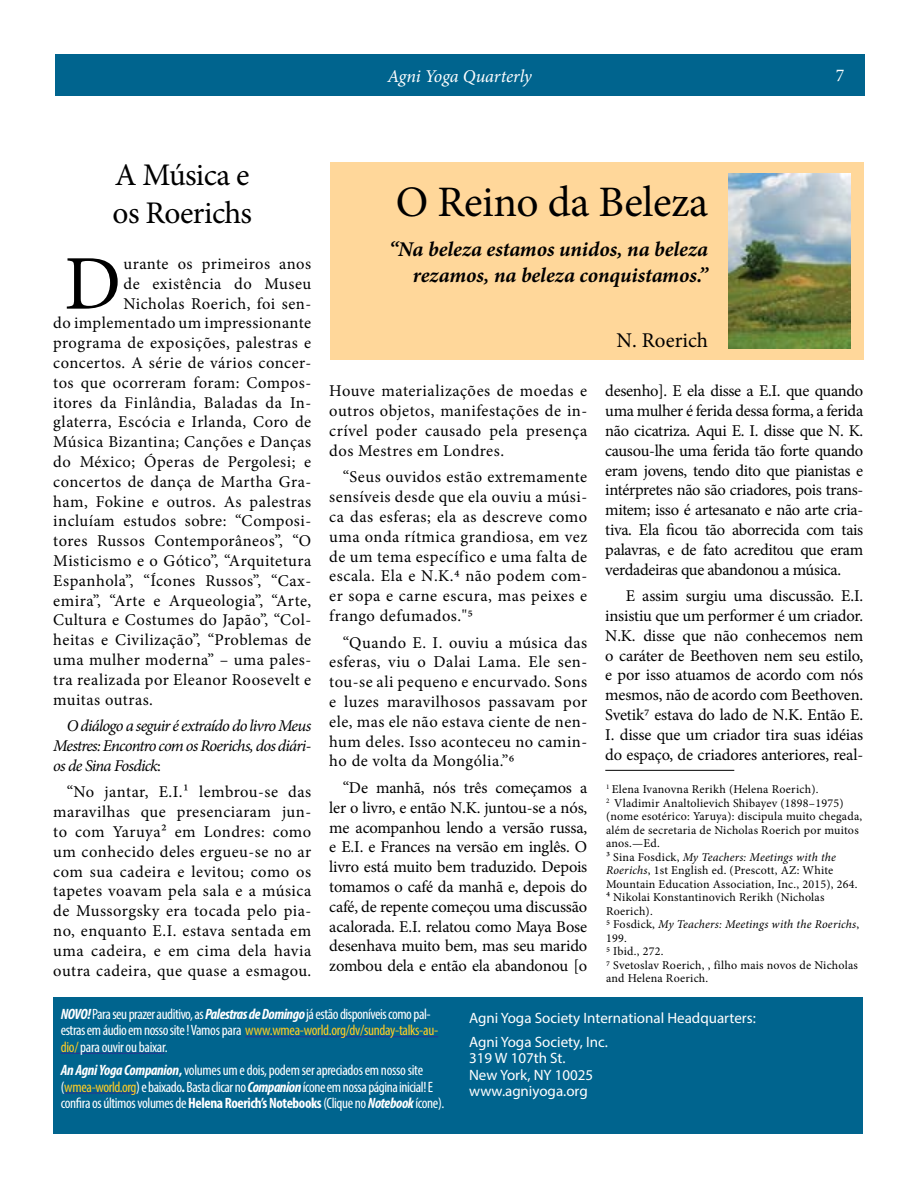
<style>
.page{position:relative;width:918px;height:1188px;background:#fff}
.page>*{position:absolute;margin:0;border:0;box-sizing:border-box;transform-origin:0 0}
.t1{font:77.4px "Minion Pro";color:#000}
.t2{font:43.5px "Minion Pro";letter-spacing:-.01em;color:#000}
.t3{font:31.5px/37.8px "Minion Pro";letter-spacing:-.02em;color:#000}
.t4{font:italic 700 21px/25.2px "Minion Pro";letter-spacing:-.005em;color:#000;text-align:right}
.t5{font:21px "Minion Pro";color:#000}
.t6{font:italic 18px "Minion Pro";letter-spacing:-.005em;color:#fff}
.t7{font:18px "Minion Pro";color:#fff}
.t8{font:16.5px/19.8px "Minion Pro";letter-spacing:.025em;color:#000;text-align:justify}
.t9{font:italic 16.5px/19.8px "Minion Pro";letter-spacing:-.05em;color:#000;text-align:justify}
.t10{font:condensed 15px/16.5px "Myriad Pro";letter-spacing:-.03em;color:#fff}
.t11{font:15px/16.5px "Myriad Pro";color:#fff}
.t12{font:12px/13.5px "Minion Pro";letter-spacing:.02em;color:#000}
.s1{font-style:normal}
.s2{font-style:italic}
.s3{font-weight:700;font-style:italic}
.s4{color:#ffcb23}
.s5{font-weight:700}
</style>
<div class="page">
<div style="left:55px;top:54px;width:810px;height:41px;background:#00648e"></div>
<hr style="left:605px;top:770px;width:129px;height:1px;background:#000">
<div style="left:330px;top:162px;width:534px;height:198px;background:#ffd79a"></div>
<img style="left:728px;top:173px;width:122px;height:176px">
<div style="left:53px;top:997px;width:810px;height:137px;background:#00648e"></div>
<hr style="left:245px;top:1036px;width:193px;height:1px;background:#2e3092">
<hr style="left:61px;top:1053px;width:104px;height:1px;background:#2e3092">
<hr style="left:64px;top:1093px;width:72px;height:1px;background:#2e3092">
<p class="t6" style="left:388px;top:64px;width:146px">Agni Yoga Quarterly</p>
<p class="t7" style="left:836px;top:63px;width:10px">7</p>
<h3 class="t3" style="left:113px;top:156px;width:141px">A Música e os Roerichs</h3>
<h1 class="t1" style="left:64px;top:232px;width:58px">D</h1>
<p class="t8" style="left:123px;top:254px;width:189px">urante os primeiros anos</p>
<p class="t8" style="left:123px;top:274px;width:189px">de existência do Museu</p>
<p class="t8" style="left:123px;top:294px;width:189px">Nicholas Roerich, foi sen-</p>
<p class="t8" style="left:53px;top:313px;width:260px">do implementado um impressionante</p>
<p class="t8" style="left:53px;top:333px;width:259px">programa de exposições, palestras e</p>
<p class="t8" style="left:53px;top:353px;width:259px">concertos. A série de vários concer-</p>
<p class="t8" style="left:53px;top:373px;width:259px">tos que ocorreram foram: Compos-</p>
<p class="t8" style="left:53px;top:393px;width:259px">itores da Finlândia, Baladas da In-</p>
<p class="t8" style="left:53px;top:412px;width:259px">glaterra, Escócia e Irlanda, Coro de</p>
<p class="t8" style="left:53px;top:432px;width:259px">Música Bizantina; Canções e Danças</p>
<p class="t8" style="left:53px;top:452px;width:260px">do México; Óperas de Pergolesi; e</p>
<p class="t8" style="left:53px;top:472px;width:259px">concertos de dança de Martha Gra-</p>
<p class="t8" style="left:53px;top:492px;width:260px">ham, Fokine e outros. As palestras</p>
<p class="t8" style="left:53px;top:511px;width:259px">incluíam estudos sobre: “Composi-</p>
<p class="t8" style="left:53px;top:531px;width:260px">tores Russos Contemporâneos”, “O</p>
<p class="t8" style="left:53px;top:551px;width:260px">Misticismo e o Gótico”, “Arquitetura</p>
<p class="t8" style="left:53px;top:571px;width:260px">Espanhola”, “Ícones Russos”, “Cax-</p>
<p class="t8" style="left:53px;top:591px;width:260px">emira”, “Arte e Arqueologia”, “Arte,</p>
<p class="t8" style="left:53px;top:610px;width:259px">Cultura e Costumes do Japão”, “Col-</p>
<p class="t8" style="left:53px;top:630px;width:260px">heitas e Civilização”, “Problemas de</p>
<p class="t8" style="left:53px;top:650px;width:259px">uma mulher moderna” – uma pales-</p>
<p class="t8" style="left:53px;top:670px;width:260px">tra realizada por Eleanor Roosevelt e</p>
<p class="t8" style="left:53px;top:690px;width:101px">muitas outras.</p>
<p class="t9" style="left:53px;top:716px;width:260px;text-indent:13px">O diálogo a seguir é extraído do livro Meus Mestres: Encontro com os Roerichs, dos diári&shy;os de Sina Fosdick<span class="s1">:</span></p>
<p class="t8" style="left:53px;top:782px;width:260px;text-indent:13px">“No jantar, E.I.1 lembrou-se das maravilhas que presenciaram jun&shy;to com Yaruya2 em Londres: como um conhecido deles ergueu-se no ar com sua cadeira e levitou; como os tapetes voavam pela sala e a música de Mussorgsky era tocada pelo pia&shy;no, enquanto E.I. estava sentada em uma cadeira, e em cima dela havia outra cadeira, que quase a esmagou.</p>
<h2 class="t2" style="left:396px;top:173px;width:314px">O Reino da Beleza</h2>
<p class="t4" style="left:389px;top:237px;width:321px">“Na beleza estamos unidos, na beleza rezamos, na beleza conquistamos.”</p>
<p class="t8" style="left:329px;top:381px;width:260px">Houve materializações de moedas e outros objetos, manifestações de in&shy;crível poder causado pela presença dos Mestres em Londres.</p>
<p class="t8" style="left:329px;top:467px;width:260px;text-indent:13px">“Seus ouvidos estão extremamente sensíveis desde que ela ouviu a músi&shy;ca das esferas; ela as descreve como uma onda rítmica grandiosa, em vez de um tema específico e uma falta de escala. Ela e N.K.4 não podem com&shy;er sopa e carne escura, mas peixes e frango defumados."5</p>
<p class="t8" style="left:329px;top:632px;width:260px;text-indent:13px">“Quando E. I. ouviu a música das esferas, viu o Dalai Lama. Ele sen&shy;tou-se ali pequeno e encurvado. Sons e luzes maravilhosos passavam por ele, mas ele não estava ciente de nen&shy;hum deles. Isso aconteceu no camin&shy;ho de volta da Mongólia.”6</p>
<p class="t8" style="left:329px;top:778px;width:260px;text-indent:13px">“De manhã, nós três começamos a ler o livro, e então N.K. juntou-se a nós, me acompanhou lendo a versão russa, e E.I. e Frances na versão em inglês. O livro está muito bem traduzido. Depois tomamos o café da manhã e, depois do café, de repente começou uma discussão acalorada. E.I. relatou como Maya Bose desenhava muito bem, mas seu marido zombou dela e então ela abandonou [o</p>
<p class="t5" style="left:617px;top:327px;width:93px">N. Roerich</p>
<p class="t8" style="left:605px;top:381px;width:260px">desenho]. E ela disse a E.I. que quando uma mulher é ferida dessa forma, a ferida não cicatriza. Aqui E. I. disse que N. K. causou-lhe uma ferida tão forte quando eram jovens, tendo dito que pianistas e intérpretes não são criadores, pois trans&shy;mitem; isso é artesanato e não arte cria&shy;tiva. Ela ficou tão aborrecida com tais palavras, e de fato acreditou que eram verdadeiras que abandonou a música.</p>
<p class="t8" style="left:605px;top:586px;width:260px;text-indent:21px">E assim surgiu uma discussão. E.I. insistiu que um performer é um criador.<br>N.K. disse que não conhecemos nem o caráter de Beethoven nem seu estilo, e por isso atuamos de acordo com nós mesmos, não de acordo com Beethoven.<br>Svetik7 estava do lado de N.K. Então E.<br>I. disse que um criador tira suas idéias do espaço, de criadores anteriores, real-</p>
<p class="t12" style="left:606px;top:783px;width:258px"><sup>1</sup> Elena Ivanovna Rerikh (Helena Roerich).<br><sup>2</sup> Vladimir Analtolievich Shibayev (1898–1975) (nome esotérico: Yaruya): discipula muito chegada, além de secretaria de Nicholas Roerich por muitos anos.—Ed.<br>3 Sina Fosdick, <span class="s2">My Teachers: Meetings with the Roerichs</span>, 1st English ed. (Prescott, AZ: White Mountain Education Association, Inc., 2015), 264.<br>4 Nikolai Konstantinovich Rerikh (Nicholas Roerich).<br>5 Fosdick, <span class="s2">My Teachers: Meetings with the Roerichs</span>, 199.<br>5 Ibid., 272.<br>7 Svetoslav Roerich, , filho mais novos de Nicholas and Helena Roerich.</p>
<p class="t10" style="left:61px;top:1005px;width:379px"><span class="s3">NOVO!</span> Para seu prazer auditivo, as <span class="s3">Palestras de Domingo</span> já estão disponíveis como pal&shy;estras em áudio em nosso site ! Vamos para <span class="s4">www.wmea-world.org/dv/sunday-talks-au&shy;dio/</span>para ouvir ou baixar.</p>
<p class="t10" style="left:61px;top:1062px;width:385px"><span class="s3">An Agni Yoga Companion</span><span class="s5">,</span> volumes um e dois, podem ser apreciados em nosso site (<span class="s4">wmea-world.org</span>) e baixado<span class="s5">.</span> Basta clicar no <span class="s3">Companion</span> ícone em nossa página inicial! E confira os últimos volumes de <span class="s5">Helena Roerich’s Notebooks</span> (Clique no <span class="s3">Notebook</span> ícone).</p>
<p class="t11" style="left:469px;top:1006px;width:288px;line-height:23.2px">Agni Yoga Society International Headquarters:<br>Agni Yoga Society, Inc.</p>
<p class="t11" style="left:469px;top:1050px;width:126px">319 W 107th St.<br>New York, NY 10025 www.agniyoga.org</p>
</div>
